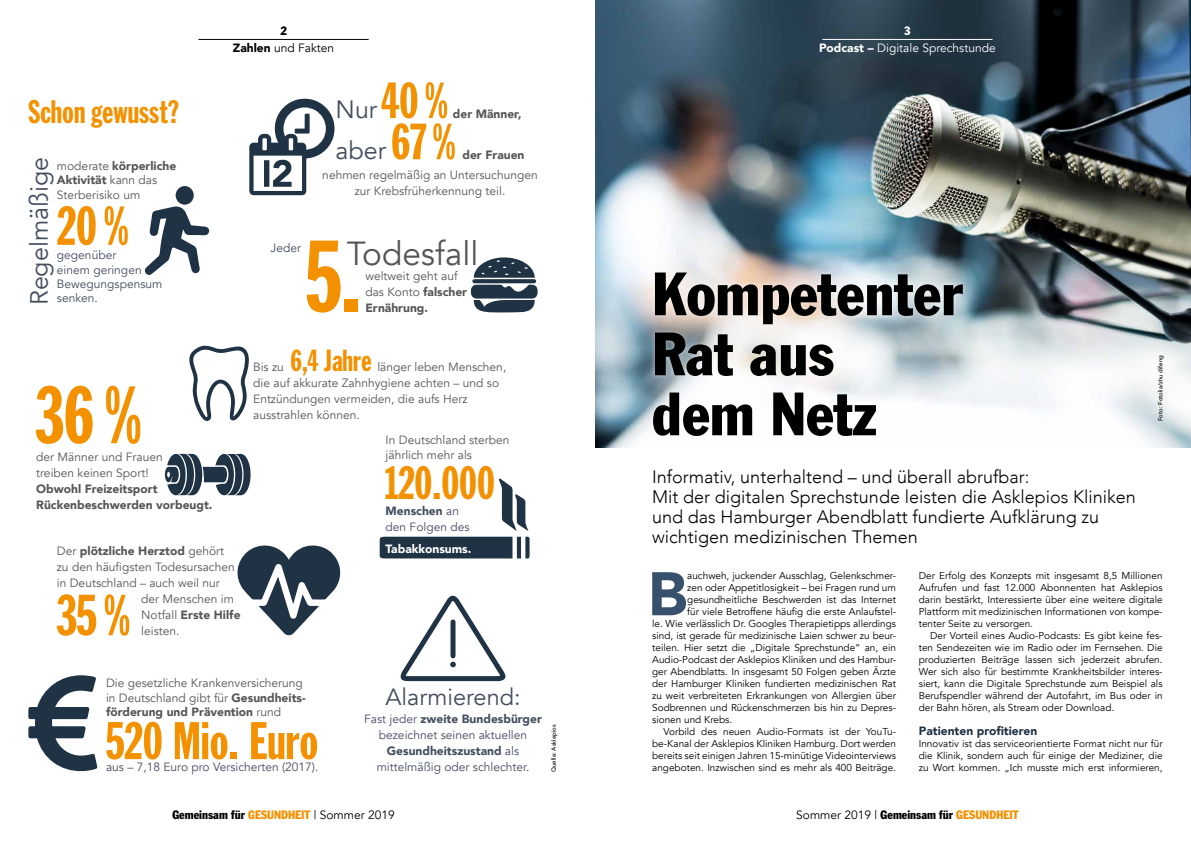
<style>
.page{position:relative;width:1191px;height:842px;background:#fff}
.page>*{position:absolute;margin:0;border:0;box-sizing:border-box;transform-origin:0 0}
.t1{font:100px "Franklin Gothic Std Extra Cond";color:#f39100}
.t2{font:80px "Franklin Gothic Std Extra Cond";color:#f39100}
.t3{font:900 60.8px "Avenir";color:#37516d}
.t4{font:condensed 60px/60px "Franklin Gothic Std";color:#000}
.t5{font:56.9px "Franklin Gothic Std Extra Cond";color:#f39100}
.t6{font:54px "Franklin Gothic Std Extra Cond";color:#f39100}
.t7{font:52px "Franklin Gothic Std Extra Cond";color:#f39100}
.t8{font:46px "Franklin Gothic Std Extra Cond";color:#f39100}
.t9{font:33.3px "Avenir";color:#565655}
.t10{font:32px "Franklin Gothic Std Extra Cond";color:#f39100}
.t11{font:30px "Franklin Gothic Std Extra Cond";color:#f39100}
.t12{font:25px "Avenir";color:#444e5f}
.t13{font:23.5px "Avenir";color:#444e5f}
.t14{font:300 18px/20px "Avenir";color:#000}
.t15{font:12px/16px "Avenir";color:#565655}
.t16{font:12px/16px "Avenir";color:#444e5f}
.t17{font:condensed 12px "Franklin Gothic Std";color:#000}
.t18{font:900 12px/16px "Avenir";color:#565655}
.t19{font:12px "Avenir";color:#fff}
.t20{font:900 12px "Avenir";color:#203345}
.t21{font:12px "Avenir";color:#000}
.t22{font:900 12px "Avenir";color:#fff}
.t23{font:condensed 12px "Franklin Gothic Std";color:#fff}
.t24{font:10px/12px "Avenir";color:#000;text-align:justify}
.t25{font:500 6px "Avenir";color:#000}
.s1{font-weight:900}
.s2{font-family:"Franklin Gothic Std Extra Cond";font-size:50px;color:#f39100}
.s3{color:#f39100}
.s4{font-family:"Avenir";font-stretch:normal}
</style>
<div class="page">
<img style="left:595px;top:0;width:596px;height:447px">
<div style="left:648px;top:267px;width:319px;height:174px;background:#fff;opacity:.5"></div>
<svg style="left:499px;top:478px;width:29px;height:53px"></svg>
<div style="left:380px;top:537px;width:149px;height:21px;background:#203345"></div>
<svg style="left:145px;top:206px;width:65px;height:69px"></svg>
<div style="left:175px;top:186px;width:19px;height:19px;background:#203345;border-radius:50%"></div>
<svg style="left:189px;top:345px;width:60px;height:76px"></svg>
<svg style="left:28px;top:675px;width:69px;height:96px"></svg>
<svg style="left:249px;top:99px;width:85px;height:96px"></svg>
<svg style="left:471px;top:257px;width:66px;height:55px"></svg>
<svg style="left:400px;top:595px;width:106px;height:87px"></svg>
<svg style="left:237px;top:545px;width:104px;height:91px"></svg>
<svg style="left:165px;top:453px;width:86px;height:42px"></svg>
<hr style="left:198px;top:39px;width:171px;height:1px;background:#000">
<hr style="left:822px;top:39px;width:170px;height:1px;background:#fff">
<p class="t17" style="left:280px;top:23px;width:8px">2</p>
<h3 class="t10" style="left:28px;top:95px;width:152px">Schon gewusst?</h3>
<h3 class="t12" style="left:24px;top:305px;width:150px;rotate:-90deg">Regelmäßige</h3>
<p class="t15" style="left:57px;top:159px;width:121px;line-height:14.4px">moderate <span class="s1">körperliche<br>Aktivität</span> kann das<br>Sterberisiko um</p>
<h3 class="t6" style="left:57px;top:197px;width:73px">20%</h3>
<p class="t16" style="left:57px;top:248px;width:107px;line-height:14.4px">gegenüber<br>einem geringen<br>Bewegungspensum senken.</p>
<p class="t21" style="left:233px;top:41px;width:103px"><span class="s1">Zahlen</span> und Fakten</p>
<h3 class="t12" style="left:335px;top:95px;width:114px">Nur<span class="s2">40 %</span></h3>
<p class="t18" style="left:453px;top:106px;width:70px">der Männer,</p>
<h3 class="t12" style="left:335px;top:136px;width:122px">aber <span class="s2">67 %</span></h3>
<p class="t18" style="left:462px;top:147px;width:63px">der Frauen</p>
<p class="t15" style="left:322px;top:167px;width:217px;text-align:center">nehmen regelmäßig an Untersuchungen zur Krebsfrüherkennung teil.</p>
<h3 class="t9" style="left:347px;top:233px;width:133px">Todesfall</h3>
<h1 class="t1" style="left:306px;top:223px;width:56px">5.</h1>
<p class="t16" style="left:271px;top:240px;width:32px">Jeder</p>
<p class="t15" style="left:365px;top:268px;width:103px">weltweit geht auf das Konto <span class="s1">falscher<br>Ernährung.</span></p>
<h2 class="t2" style="left:35px;top:372px;width:108px">36%</h2>
<p class="t15" style="left:36px;top:449px;width:128px">der Männer und Frauen treiben keinen Sport!</p>
<p class="t18" style="left:36px;top:481px;width:178px">Obwohl Freizeitsport<br>Rückenbeschwerden vorbeugt.</p>
<p class="t15" style="left:57px;top:543px;width:179px">Der <span class="s1">plötzliche Herztod</span> gehört zu den häufigsten Todesursachen in Deutschland – auch weil nur</p>
<h3 class="t5" style="left:57px;top:585px;width:75px">35%</h3>
<p class="t15" style="left:141px;top:591px;width:101px">der Menschen im<br>Notfall <span class="s1">Erste Hilfe </span>leisten.</p>
<h3 class="t11" style="left:290px;top:344px;width:83px">6,4 Jahre</h3>
<p class="t15" style="left:253px;top:359px;width:255px;text-indent:124px">länger leben Menschen, die auf akkurate Zahnhygiene achten – und so<br>Entzündungen vermeiden, die aufs Herz ausstrahlen können.</p>
<p class="t15" style="left:253px;top:359px;width:32px">Bis zu</p>
<p class="t15" style="left:385px;top:433px;width:125px;line-height:14.4px">In Deutschland sterben jährlich mehr als</p>
<h3 class="t8" style="left:385px;top:458px;width:111px">120.000</h3>
<p class="t16" style="left:385px;top:503px;width:85px"><span class="s1">Menschen</span> an den Folgen des</p>
<p class="t22" style="left:385px;top:538px;width:87px">Tabakkonsums.</p>
<p class="t15" style="left:106px;top:676px;width:201px;line-height:14.4px">Die gesetzliche Krankenversicherung in Deutschland gibt für <span class="s1">Gesundheits&shy;förderung und Prävention</span> rund</p>
<h3 class="t7" style="left:106px;top:713px;width:214px">520 Mio. Euro</h3>
<p class="t16" style="left:106px;top:759px;width:214px">aus – 7,18 Euro pro Versicherten (2017).</p>
<h3 class="t13" style="left:385px;top:682px;width:137px">Alarmierend:</h3>
<p class="t16" style="left:364px;top:711px;width:179px;text-align:center">Fast jeder <span class="s1">zweite Bundesbürger </span>bezeichnet seinen aktuellen<br><span class="s1">Gesundheitszustand</span> als mittelmäßig oder schlechter.</p>
<p class="t25" style="left:549px;top:772px;width:49px;rotate:-90deg">Quelle: Asklepios</p>
<p class="t17" style="left:172px;top:808px;width:224px">Gemeinsam für <span class="s3">GESUNDHEIT</span> <span class="s4">| Sommer 2019</span></p>
<p class="t23" style="left:904px;top:23px;width:8px">3</p>
<p class="t19" style="left:819px;top:41px;width:178px"><span class="s1">Podcast –</span> Digitale Sprechstunde</p>
<h3 class="t4" style="left:652px;top:264px;width:312px">Kompetenter<br>Rat aus<br>dem Netz</h3>
<h3 class="t14" style="left:652px;top:467px;width:485px">Informativ, unterhaltend – und überall abrufbar:<br>Mit der digitalen Sprechstunde leisten die Asklepios Kliniken und das Hamburger Abendblatt fundierte Aufklärung zu wichtigen medizinischen Themen</h3>
<h3 class="t3" style="left:648px;top:542px;width:41px">B</h3>
<p class="t24" style="left:687px;top:570px;width:210px">auchweh, juckender Ausschlag, Gelenkschmer-</p>
<p class="t25" style="left:1155px;top:421px;width:67px;rotate:-90deg">Foto: Fotolia/zhu difeng</p>
<p class="t24" style="left:918px;top:570px;width:245px">Der Erfolg des Konzepts mit insgesamt 8,5 Millionen Aufrufen und fast 12.000 Abonnenten hat Asklepios darin bestärkt, Interessierte über eine weitere digitale Plattform mit medizinischen Informationen von kompe&shy;tenter Seite zu versorgen.</p>
<p class="t24" style="left:918px;top:630px;width:245px;text-indent:11px">Der Vorteil eines Audio-Podcasts: Es gibt keine fes&shy;ten Sendezeiten wie im Radio oder im Fernsehen. Die produzierten Beiträge lassen sich jederzeit abrufen.<br>Wer sich also für bestimmte Krankheitsbilder interes&shy;siert, kann die Digitale Sprechstunde zum Beispiel als Berufspendler während der Autofahrt, im Bus oder in der Bahn hören, als Stream oder Download.</p>
<p class="t20" style="left:918px;top:720px;width:120px">Patienten profitieren</p>
<p class="t24" style="left:918px;top:738px;width:245px">Innovativ ist das serviceorientierte Format nicht nur für die Klinik, sondern auch für einige der Mediziner, die zu Wort kommen. „Ich musste mich erst informieren,</p>
<p class="t24" style="left:687px;top:582px;width:210px">zen oder Appetitlosigkeit – bei Fragen rund um</p>
<p class="t24" style="left:687px;top:594px;width:210px">gesundheitliche Beschwerden ist das Internet</p>
<p class="t24" style="left:687px;top:606px;width:210px">für viele Betroffene häufig die erste Anlaufstel-</p>
<p class="t24" style="left:652px;top:618px;width:245px">le. Wie verlässlich Dr. Googles Therapietipps allerdings</p>
<p class="t24" style="left:652px;top:630px;width:245px">sind, ist gerade für medizinische Laien schwer zu beur-</p>
<p class="t24" style="left:652px;top:642px;width:245px">teilen. Hier setzt die „Digitale Sprechstunde“ an, ein</p>
<p class="t24" style="left:652px;top:654px;width:245px">Audio-Podcast der Asklepios Kliniken und des Hambur-</p>
<p class="t24" style="left:652px;top:666px;width:245px">ger Abendblatts. In insgesamt 50 Folgen geben Ärzte</p>
<p class="t24" style="left:652px;top:678px;width:245px">der Hamburger Kliniken fundierten medizinischen Rat</p>
<p class="t24" style="left:652px;top:690px;width:245px">zu weit verbreiteten Erkrankungen von Allergien über</p>
<p class="t24" style="left:652px;top:702px;width:245px">Sodbrennen und Rückenschmerzen bis hin zu Depres-</p>
<p class="t24" style="left:652px;top:714px;width:81px">sionen und Krebs.</p>
<p class="t24" style="left:663px;top:726px;width:234px">Vorbild des neuen Audio-Formats ist der YouTu-</p>
<p class="t24" style="left:652px;top:738px;width:245px">be-Kanal der Asklepios Kliniken Hamburg. Dort werden</p>
<p class="t24" style="left:652px;top:750px;width:245px">bereits seit einigen Jahren 15-minütige Videointerviews</p>
<p class="t24" style="left:652px;top:762px;width:245px">angeboten. Inzwischen sind es mehr als 400 Beiträge.</p>
<p class="t17" style="left:796px;top:808px;width:224px"><span class="s4">Sommer 2019 |</span> Gemeinsam für <span class="s3">GESUNDHEIT</span></p>
</div>
